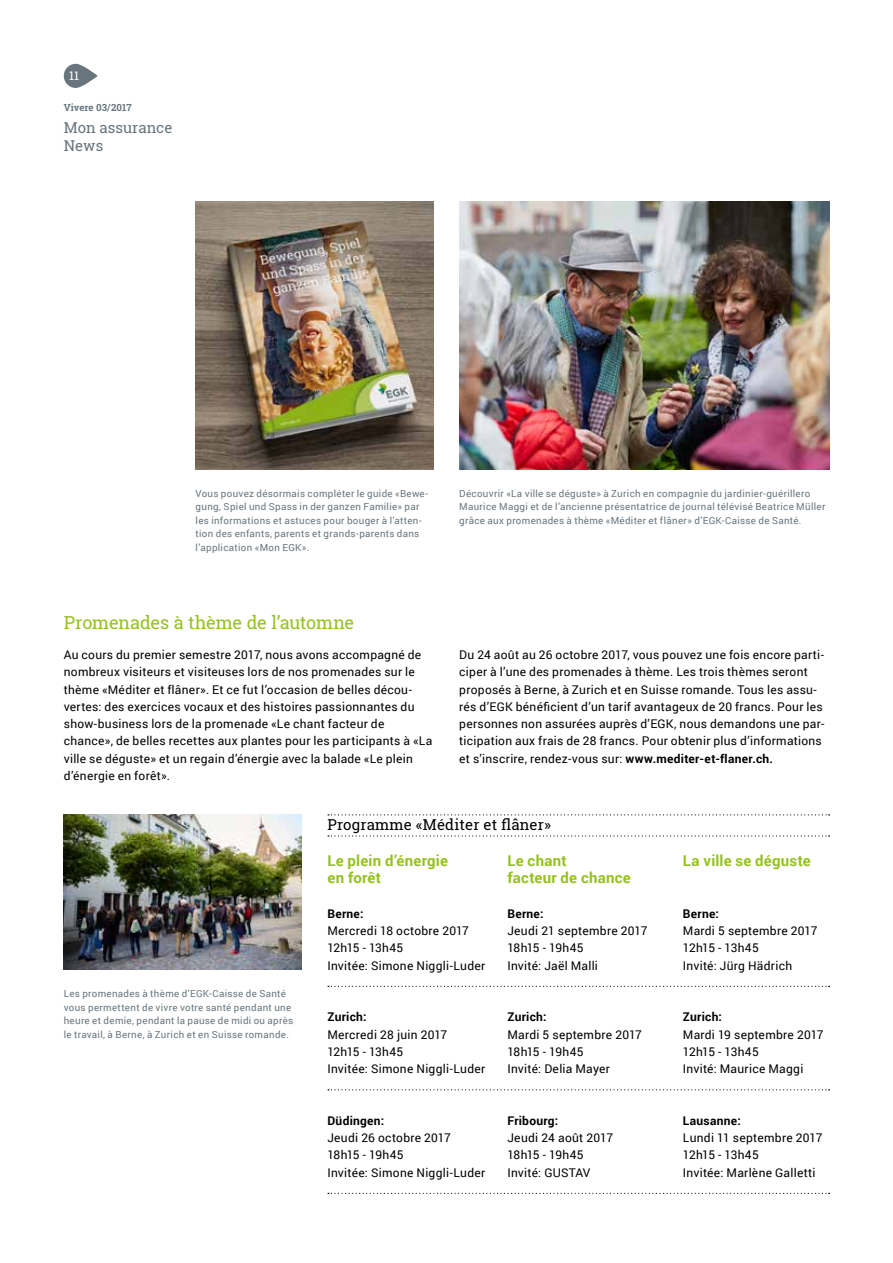
<style>
.page{position:relative;width:893px;height:1263px;background:#fff}
.page>*{position:absolute;margin:0;border:0;box-sizing:border-box;transform-origin:0 0}
.t1{font:18px "Roboto Slab";letter-spacing:-.01em;color:#95c11f}
.t2{font:700 15px "Roboto";letter-spacing:.015em;color:#95c11f}
.t3{font:15px "Roboto Slab";letter-spacing:.01em;color:#000}
.t4{font:15px/18px "Roboto Slab";color:#68757d}
.t5{font:12px/17.2px "Roboto";letter-spacing:.02em;color:#000}
.t6{font:700 12px "Roboto";letter-spacing:.02em;color:#000}
.t7{font:12px "Roboto";letter-spacing:-.015em;color:#000}
.t8{font:12px "Roboto";letter-spacing:-.01em;color:#000}
.t9{font:12px "Roboto Slab";color:#fff}
.t10{font:9.75px/13.5px "Roboto";letter-spacing:.03em;color:#68757d}
.t11{font:700 9.75px "Roboto Slab";color:#68757d}
.s1{font-weight:700}
</style>
<div class="page">
<svg style="left:64px;top:64px;width:34px;height:24px"></svg>
<img style="left:196px;top:202px;width:238px;height:267px">
<img style="left:64px;top:815px;width:238px;height:155px">
<img style="left:459px;top:202px;width:370px;height:267px">
<svg style="left:328px;top:814px;width:502px;height:1px"></svg>
<svg style="left:328px;top:835px;width:502px;height:1px"></svg>
<svg style="left:328px;top:986px;width:502px;height:1px"></svg>
<svg style="left:328px;top:1089px;width:502px;height:1px"></svg>
<svg style="left:328px;top:1193px;width:502px;height:1px"></svg>
<p class="t9" style="left:69px;top:67px;width:11px">11</p>
<p class="t11" style="left:64px;top:100px;width:69px">Vivere 03 / 2017</p>
<p class="t4" style="left:64px;top:118px;width:110px">Mon assurance<br>News</p>
<p class="t10" style="left:196px;top:486px;width:234px">Vous pouvez désormais compléter le guide «Bewe&shy;gung, Spiel und Spass in der ganzen Familie» par les informations et astuces pour bouger à l'atten&shy;tion des enfants, parents et grands-parents dans l’application «Mon EGK».</p>
<p class="t10" style="left:459px;top:486px;width:368px">Découvrir «La ville se déguste» à Zurich en compagnie du jardinier-guérillero<br>Maurice Maggi et de l’ancienne présentatrice de journal télévisé Beatrice Müller grâce aux promenades à thème «Méditer et flâner» d’EGK-Caisse de Santé.</p>
<h1 class="t1" style="left:64px;top:610px;width:292px">Promenades à thème de l’automne</h1>
<p class="t5" style="left:64px;top:646px;width:370px">Au cours du premier semestre 2017, nous avons accompagné de nombreux visiteurs et visiteuses lors de nos promenades sur le thème «Méditer et flâner». Et ce fut l’occasion de belles décou&shy;vertes: des exercices vocaux et des histoires passionnantes du show-business lors de la promenade «Le chant facteur de chance», de belles recettes aux plantes pour les participants à «La ville se déguste» et un regain d’énergie avec la balade «Le plein d’énergie en forêt».</p>
<p class="t5" style="left:459px;top:646px;width:367px">Du 24 août au 26 octobre 2017, vous pouvez une fois encore parti&shy;ciper à l’une des promenades à thème. Les trois thèmes seront proposés à Berne, à Zurich et en Suisse romande. Tous les assu&shy;rés d’EGK bénéficient d’un tarif avantageux de 20 francs. Pour les personnes non assurées auprès d’EGK, nous demandons une par&shy;ticipation aux frais de 28 francs. Pour obtenir plus d’informations et s’inscrire, rendez-vous sur: <span class="s1">www.mediter-et-flaner.ch.</span></p>
<p class="t10" style="left:64px;top:987px;width:231px">Les promenades à thème d’EGK-Caisse de Santé vous permettent de vivre votre santé pendant une heure et demie, pendant la pause de midi ou après le travail, à Berne, à Zurich et en Suisse romande.</p>
<p class="t3" style="left:327px;top:815px;width:225px">Programme «Méditer et flâner»</p>
<p class="t2" style="left:327px;top:850px;width:122px">Le plein d’énergie</p>
<p class="t2" style="left:507px;top:850px;width:61px">Le chant</p>
<p class="t2" style="left:683px;top:850px;width:129px">La ville se déguste</p>
<p class="t2" style="left:327px;top:867px;width:55px">en forêt</p>
<p class="t2" style="left:507px;top:867px;width:125px">facteur de chance</p>
<p class="t6" style="left:327px;top:905px;width:38px">Berne:</p>
<p class="t6" style="left:507px;top:905px;width:38px">Berne:</p>
<p class="t6" style="left:683px;top:905px;width:38px">Berne:</p>
<p class="t5" style="left:327px;top:922px;width:143px">Mercredi 18 octobre 2017</p>
<p class="t5" style="left:507px;top:922px;width:141px">Jeudi 21 septembre 2017</p>
<p class="t5" style="left:683px;top:922px;width:136px">Mardi 5 septembre 2017</p>
<p class="t7" style="left:327px;top:940px;width:77px">12h15 - 13h45</p>
<p class="t8" style="left:507px;top:940px;width:78px">18h15 - 19h45</p>
<p class="t7" style="left:683px;top:940px;width:77px">12h15 - 13h45</p>
<p class="t5" style="left:327px;top:956px;width:159px">Invitée: Simone Niggli-Luder</p>
<p class="t5" style="left:507px;top:956px;width:92px">Invité: Jaël Malli</p>
<p class="t5" style="left:683px;top:956px;width:111px">Invité: Jürg Hädrich</p>
<p class="t6" style="left:327px;top:1009px;width:41px">Zurich:</p>
<p class="t6" style="left:507px;top:1009px;width:41px">Zurich:</p>
<p class="t6" style="left:683px;top:1009px;width:41px">Zurich:</p>
<p class="t5" style="left:327px;top:1025px;width:121px">Mercredi 28 juin 2017</p>
<p class="t5" style="left:507px;top:1025px;width:136px">Mardi 5 septembre 2017</p>
<p class="t5" style="left:683px;top:1025px;width:142px">Mardi 19 septembre 2017</p>
<p class="t7" style="left:327px;top:1043px;width:77px">12h15 - 13h45</p>
<p class="t8" style="left:507px;top:1043px;width:78px">18h15 - 19h45</p>
<p class="t7" style="left:683px;top:1043px;width:77px">12h15 - 13h45</p>
<p class="t5" style="left:327px;top:1060px;width:159px">Invitée: Simone Niggli-Luder</p>
<p class="t5" style="left:507px;top:1060px;width:104px">Invité: Delia Mayer</p>
<p class="t5" style="left:683px;top:1060px;width:122px">Invité: Maurice Maggi</p>
<p class="t6" style="left:327px;top:1112px;width:58px">Düdingen:</p>
<p class="t6" style="left:507px;top:1112px;width:52px">Fribourg:</p>
<p class="t6" style="left:683px;top:1112px;width:59px">Lausanne:</p>
<p class="t5" style="left:327px;top:1129px;width:125px">Jeudi 26 octobre 2017</p>
<p class="t5" style="left:507px;top:1129px;width:107px">Jeudi 24 août 2017</p>
<p class="t5" style="left:683px;top:1129px;width:141px">Lundi 11 septembre 2017</p>
<p class="t8" style="left:327px;top:1147px;width:78px">18h15 - 19h45</p>
<p class="t8" style="left:507px;top:1147px;width:78px">18h15 - 19h45</p>
<p class="t7" style="left:683px;top:1147px;width:77px">12h15 - 13h45</p>
<p class="t5" style="left:327px;top:1163px;width:159px">Invitée: Simone Niggli-Luder</p>
<p class="t5" style="left:507px;top:1163px;width:84px">Invité: GUSTAV</p>
<p class="t5" style="left:683px;top:1163px;width:134px">Invitée: Marlène Galletti</p>
</div>
